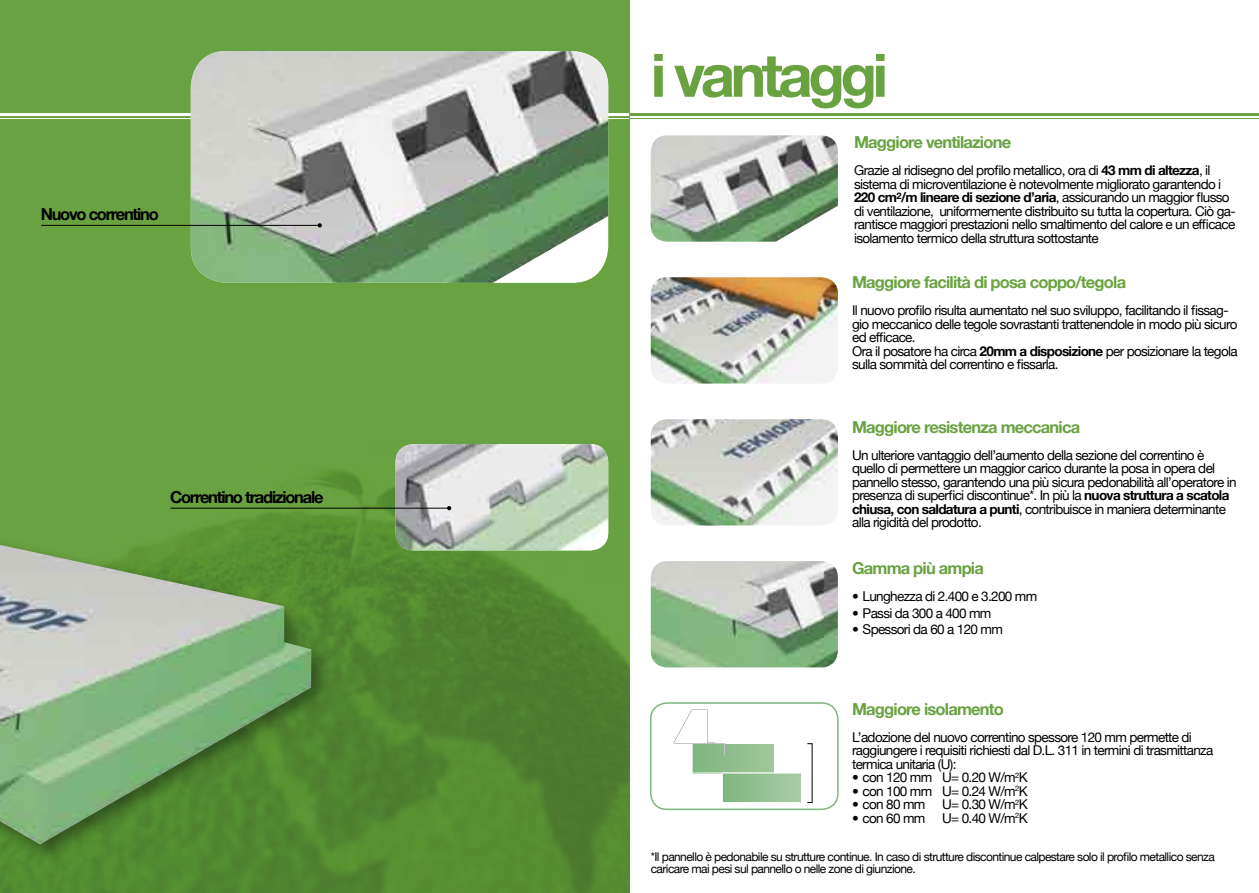
<style>
.page{position:relative;width:1259px;height:893px;background:#fff}
.page>*{position:absolute;margin:0;border:0;box-sizing:border-box;transform-origin:0 0}
.t1{font:700 60px "Helvetica Neue";letter-spacing:-.075em;color:#69a341}
.t2{font:700 16.5px "Helvetica Neue";letter-spacing:-.05em;color:#69a341}
.t3{font:700 16.5px "Helvetica Neue";letter-spacing:-.075em;color:#000}
.t4{font:13.5px/13.5px "Helvetica Neue";letter-spacing:-.05em;color:#000}
.t5{font:12px/12px "Helvetica Neue";letter-spacing:-.05em;color:#000}
.s1{font-weight:700}
</style>
<div class="page">
<div style="left:0;top:0;width:629px;height:893px;background:#69a341"></div>
<img style="left:0;top:460px;width:629px;height:433px">
<div style="left:0;top:463px;width:329px;height:398px;background:#000;opacity:.4"></div>
<img style="left:0;top:545px;width:311px;height:299px">
<hr style="left:0;top:113px;width:629px;height:3px;background:#fff">
<hr style="left:0;top:118px;width:629px;height:1px;background:#fff">
<img style="left:191px;top:51px;width:417px;height:232px">
<img style="left:395px;top:444px;width:213px;height:106px">
<hr style="left:629px;top:113px;width:630px;height:3px;background:#69a341">
<hr style="left:629px;top:118px;width:630px;height:1px;background:#69a341">
<hr style="left:41px;top:225px;width:279px;height:1px;background:#000">
<svg style="left:318px;top:223px;width:4px;height:4px"></svg>
<hr style="left:170px;top:508px;width:279px;height:1px;background:#000">
<svg style="left:447px;top:506px;width:4px;height:4px"></svg>
<div style="left:650px;top:702px;width:188px;height:108px;border:2px solid #7eb57f;border-radius:16px"></div>
<img style="left:651px;top:135px;width:187px;height:107px">
<img style="left:651px;top:561px;width:187px;height:106px">
<img style="left:651px;top:419px;width:187px;height:106px">
<img style="left:651px;top:277px;width:187px;height:107px">
<div style="left:692px;top:743px;width:81px;height:30px;background:linear-gradient(to right,#7eb57e,#a0c69c)"></div>
<div style="left:692px;top:743px;width:108px;height:30px;border:1px solid #fff"></div>
<div style="left:722px;top:773px;width:78px;height:29px;background:linear-gradient(to right,#7eb57e,#a9cca5)"></div>
<div style="left:722px;top:773px;width:78px;height:30px;border:1px solid #fff"></div>
<svg style="left:673px;top:709px;width:52px;height:46px"></svg>
<p class="t3" style="left:41px;top:204px;width:120px">Nuovo correntino</p>
<p class="t3" style="left:170px;top:487px;width:155px">Correntino tradizionale</p>
<h1 class="t1" style="left:651px;top:38px;width:239px">i vantaggi</h1>
<p class="t2" style="left:854px;top:132px;width:159px">Maggiore ventilazione</p>
<p class="t4" style="left:854px;top:164px;width:383px">Grazie al ridisegno del profilo metallico, ora di <span class="s1">43 mm di altezza</span>, il sistema di microventilazione è notevolmente migliorato garantendo i <span class="s1">220 cm</span><sup>2</sup><span class="s1">/m lineare di sezione d’aria</span>, assicurando un maggior flusso di ventilazione, uniformemente distribuito su tutta la copertura. Ciò ga&shy;rantisce maggiori prestazioni nello smaltimento del calore e un efficace isolamento termico della struttura sottostante</p>
<p class="t2" style="left:852px;top:272px;width:275px">Maggiore facilità di posa coppo/tegola</p>
<p class="t4" style="left:852px;top:304px;width:387px">Il nuovo profilo risulta aumentato nel suo sviluppo, facilitando il fissag&shy;gio meccanico delle tegole sovrastanti trattenendole in modo più sicuro ed efficace.<br>Ora il posatore ha circa <span class="s1">20mm a disposizione</span> per posizionare la tegola sulla sommità del correntino e fissarla.</p>
<p class="t2" style="left:852px;top:417px;width:230px">Maggiore resistenza meccanica</p>
<p class="t4" style="left:852px;top:448px;width:386px">Un ulteriore vantaggio dell’aumento della sezione del correntino è quello di permettere un maggior carico durante la posa in opera del pannello stesso, garantendo una più sicura pedonabilità all’operatore in presenza di superfici discontinue*. In più la <span class="s1">nuova struttura a scatola chiusa, con saldatura a punti</span>, contribuisce in maniera determinante alla rigidità del prodotto.</p>
<p class="t2" style="left:852px;top:558px;width:133px">Gamma più ampia</p>
<p class="t4" style="left:852px;top:590px;width:187px">• Lunghezza di 2.400 e 3.200 mm</p>
<p class="t4" style="left:852px;top:606px;width:141px">• Passi da 300 a 400 mm</p>
<p class="t4" style="left:852px;top:623px;width:152px">• Spessori da 60 a 120 mm</p>
<p class="t2" style="left:852px;top:698px;width:153px">Maggiore isolamento</p>
<p class="t4" style="left:852px;top:730px;width:363px">L’adozione del nuovo correntino spessore 120 mm permette di raggiungere i requisiti richiesti dal D.L. 311 in termini di trasmittanza termica unitaria (U):</p>
<p class="t4" style="left:852px;top:770px;width:177px">• con 120 mm U= 0.20 W/m<sup>2</sup>K</p>
<p class="t4" style="left:852px;top:784px;width:177px">• con 100 mm U= 0.24 W/m<sup>2</sup>K</p>
<p class="t4" style="left:852px;top:797px;width:177px">• con 80 mm U= 0.30 W/m<sup>2</sup>K</p>
<p class="t4" style="left:852px;top:811px;width:177px">• con 60 mm U= 0.40 W/m<sup>2</sup>K</p>
<p class="t5" style="left:651px;top:850px;width:565px">*Il pannello è pedonabile su strutture continue. In caso di strutture discontinue calpestare solo il profilo metallico senza caricare mai pesi sul pannello o nelle zone di giunzione.</p>
</div>
